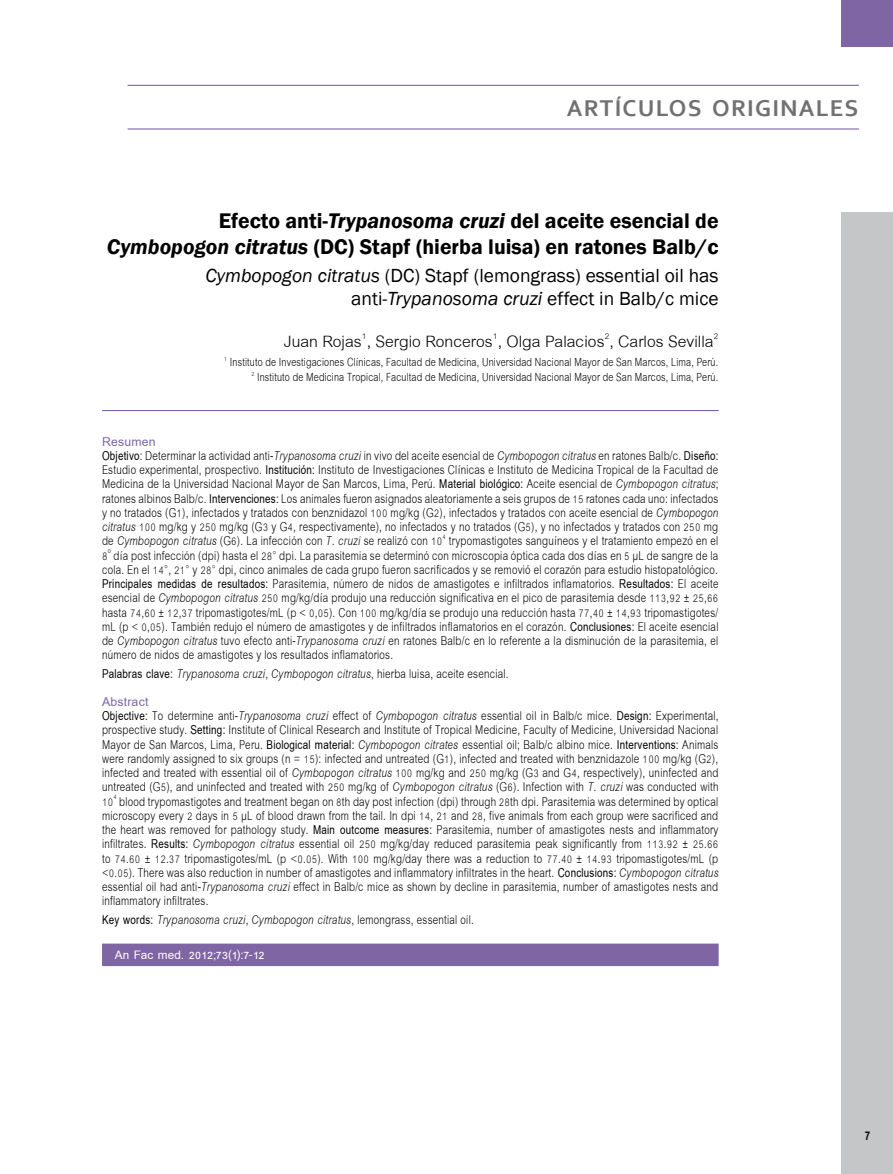
<style>
.page{position:relative;width:893px;height:1174px;background:#fff}
.page>*{position:absolute;margin:0;border:0;box-sizing:border-box;transform-origin:0 0}
.t1{font:24px "Cordia UPC";color:#000}
.t2{font:700 24px "Corbel";letter-spacing:.05em;color:#707173}
.t3{font:600 21.75px/26.1px "Franklin Gothic";color:#000;text-align:right}
.t4{font:19.5px/23.4px "Franklin Gothic";color:#000;text-align:right}
.t5{font:18.75px/14.2px "Cordia UPC";letter-spacing:.015em;color:#000;scale:.8 1}
.t6{font:italic 18.75px/27.8px "Cordia UPC";letter-spacing:.015em;color:#000;scale:.8 1}
.t7{font:700 18px "Cordia UPC";letter-spacing:-.01em;color:#fff}
.t8{font:17.25px/15px "Cordia UPC";letter-spacing:.01em;color:#000;text-align:right;scale:.8 1}
.t9{font:700 12px "Arial Narrow";color:#000}
.s1{font-style:italic}
.s2{font-weight:700;color:#7f65a4}
.s3{font-weight:700}
.s4{font-weight:700;font-style:normal}
.s5{font-style:normal}
.s6{font-weight:700;font-style:normal;color:#7f65a4}
</style>
<div class="page">
<div style="left:842px;top:0;width:51px;height:47px;background:#7f65a4"></div>
<div style="left:842px;top:213px;width:51px;height:961px;background:#c5c6c8"></div>
<hr style="left:102px;top:410px;width:617px;height:1px;background:#7f65a4">
<div style="left:102px;top:943px;width:617px;height:23px;background:#7f65a4"></div>
<hr style="left:128px;top:85px;width:731px;height:1px;background:#7f65a4">
<hr style="left:128px;top:128px;width:731px;height:2px;background:#7f65a4">
<p class="t2" style="left:567px;top:93px;width:291px">ARTÍCULOS ORIGINALES</p>
<p class="t3" style="left:107px;top:208px;width:613px">Efecto anti-<span class="s1">Trypanosoma cruzi</span> del aceite esencial de<br><span class="s1">Cymbopogon citratus</span> (DC) Stapf (hierba luisa) en ratones Balb/c</p>
<p class="t4" style="left:206px;top:264px;width:515px"><span class="s1">Cymbopogon citratus</span> (DC) Stapf (lemongrass) essential oil has anti-<span class="s1">Trypanosoma cruzi</span> effect in Balb/c mice</p>
<p class="t1" style="left:284px;top:325px;width:436px">Juan Rojas<sup>1</sup>, Sergio Ronceros<sup>1</sup>, Olga Palacios<sup>2</sup>, Carlos Sevilla<sup>2</sup></p>
<p class="t8" style="left:224px;top:355px;width:619px"><sup>1</sup> Instituto de Investigaciones Clínicas, Facultad de Medicina, Universidad Nacional Mayor de San Marcos, Lima, Perú.<br><sup>2</sup> Instituto de Medicina Tropical, Facultad de Medicina, Universidad Nacional Mayor de San Marcos, Lima, Perú.</p>
<p class="t5" style="left:102px;top:434px;width:772px"><span class="s2">Resumen<br></span><span class="s3">Objetivo</span>: Determinar la actividad anti-<span class="s1">Trypanosoma cruzi</span> in vivo del aceite esencial de <span class="s1">Cymbopogon citratus</span> en ratones Balb/c. <span class="s3">Diseño:<br></span>Estudio experimental, prospectivo. <span class="s3">Institución:</span> Instituto de Investigaciones Clínicas e Instituto de Medicina Tropical de la Facultad de Medicina de la Universidad Nacional Mayor de San Marcos, Lima, Perú. <span class="s3">Material biológico:</span> Aceite esencial de <span class="s1">Cymbopogon citratus</span>; ratones albinos Balb/c. <span class="s3">Intervenciones:</span> Los animales fueron asignados aleatoriamente a seis grupos de 15 ratones cada uno: infectados y no tratados (G1), infectados y tratados con benznidazol 100 mg/kg (G2), infectados y tratados con aceite esencial de <span class="s1">Cymbopogon citratus</span> 100 mg/kg y 250 mg/kg (G3 y G4, respectivamente), no infectados y no tratados (G5), y no infectados y tratados con 250 mg de <span class="s1">Cymbopogon citratus</span> (G6). La infección con <span class="s1">T. cruzi</span> se realizó con 10<sup>4</sup> trypomastigotes sanguíneos y el tratamiento empezó en el 8<sup>o</sup> día post infección (dpi) hasta el 28° dpi. La parasitemia se determinó con microscopia óptica cada dos días en 5 µL de sangre de la cola. En el 14°, 21° y 28° dpi, cinco animales de cada grupo fueron sacrificados y se removió el corazón para estudio histopatológico.<br><span class="s3">Principales medidas de resultados:</span> Parasitemia, número de nidos de amastigotes e infiltrados inflamatorios. <span class="s3">Resultados:</span> El aceite esencial de <span class="s1">Cymbopogon citratus</span> 250 mg/kg/día produjo una reducción significativa en el pico de parasitemia desde 113,92 ± 25,66 hasta 74,60 ± 12,37 tripomastigotes/mL (p &lt; 0,05). Con 100 mg/kg/día se produjo una reducción hasta 77,40 ± 14,93 tripomastigotes/ mL (p &lt; 0,05). También redujo el número de amastigotes y de infiltrados inflamatorios en el corazón. <span class="s3">Conclusiones:</span> El aceite esencial de <span class="s1">Cymbopogon citratus</span> tuvo efecto anti-<span class="s1">Trypanosoma cruzi</span> en ratones Balb/c en lo referente a la disminución de la parasitemia, el número de nidos de amastigotes y los resultados inflamatorios.</p>
<p class="t6" style="left:102px;top:660px;width:510px"><span class="s4">Palabras clave:</span> Trypanosoma cruzi<span class="s5">,</span> Cymbopogon citratus<span class="s5">, hierba luisa, aceite esencial.<br></span><span class="s6">Abstract</span></p>
<p class="t5" style="left:102px;top:709px;width:772px;text-align:justify"><span class="s3">Objective:</span> To determine anti-<span class="s1">Trypanosoma cruzi</span> effect of <span class="s1">Cymbopogon citratus</span> essential oil in Balb/c mice. <span class="s3">Design:</span> Experimental, prospective study. <span class="s3">Setting:</span> Institute of Clinical Research and Institute of Tropical Medicine, Faculty of Medicine, Universidad Nacional Mayor de San Marcos, Lima, Peru. <span class="s3">Biological material:</span> <span class="s1">Cymbopogon citrates</span> essential oil; Balb/c albino mice. <span class="s3">Interventions:</span> Animals were randomly assigned to six groups (n = 15): infected and untreated (G1), infected and treated with benznidazole 100 mg/kg (G2), infected and treated with essential oil of <span class="s1">Cymbopogon citratus</span> 100 mg/kg and 250 mg/kg (G3 and G4, respectively), uninfected and untreated (G5), and uninfected and treated with 250 mg/kg of <span class="s1">Cymbopogon citratus</span> (G6). Infection with <span class="s1">T. cruzi</span> was conducted with 10<sup>4</sup> blood trypomastigotes and treatment began on 8th day post infection (dpi) through 28th dpi. Parasitemia was determined by optical microscopy every 2 days in 5 µL of blood drawn from the tail. In dpi 14, 21 and 28, five animals from each group were sacrificed and the heart was removed for pathology study. <span class="s3">Main outcome measures:</span> Parasitemia, number of amastigotes nests and inflammatory infiltrates. <span class="s3">Results:</span> <span class="s1">Cymbopogon citratus</span> essential oil 250 mg/kg/day reduced parasitemia peak significantly from 113.92 ± 25.66 to 74.60 ± 12.37 tripomastigotes/mL (p &lt;0.05). With 100 mg/kg/day there was a reduction to 77.40 ± 14.93 tripomastigotes/mL (p &lt;0.05). There was also reduction in number of amastigotes and inflammatory infiltrates in the heart. <span class="s3">Conclusions:</span> <span class="s1">Cymbopogon citratus </span>essential oil had anti-<span class="s1">Trypanosoma cruzi</span> effect in Balb/c mice as shown by decline in parasitemia, number of amastigotes nests and inflammatory infiltrates.</p>
<p class="t6" style="left:102px;top:905px;width:466px"><span class="s4">Key words:</span> Trypanosoma cruzi<span class="s5">,</span> Cymbopogon citratus<span class="s5">, lemongrass, essential oil.</span></p>
<p class="t7" style="left:115px;top:943px;width:151px">An Fac med. 2012;73(1):7-12</p>
<p class="t9" style="left:865px;top:1126px;width:7px">7</p>
</div>
